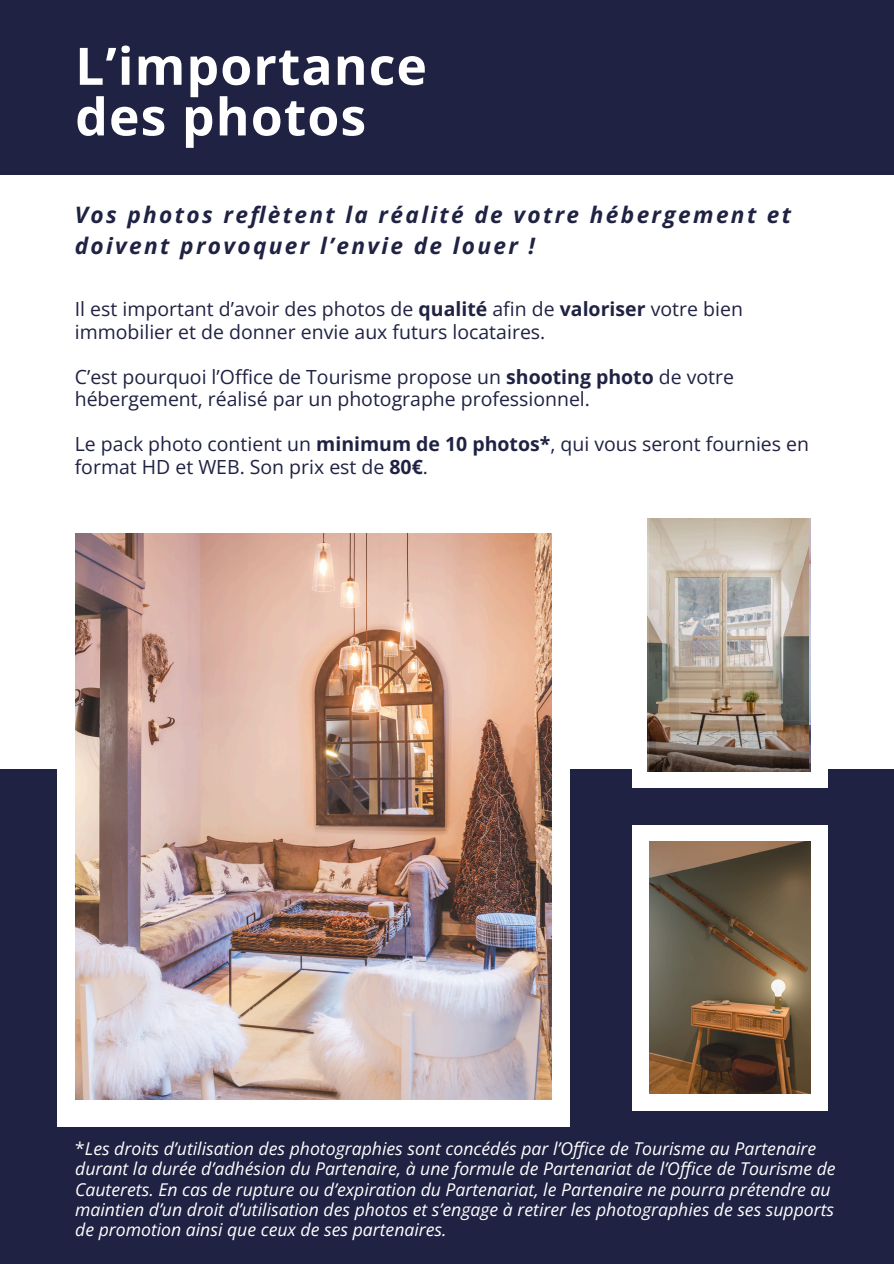
<style>
.page{position:relative;width:894px;height:1264px;background:#fff}
.page>*{position:absolute;margin:0;border:0;box-sizing:border-box;transform-origin:0 0}
.t1{font:700 51.6px/50.7px "Open Sans";letter-spacing:.02em;color:#fff}
.t2{font:italic 700 22.65px/31.5px "Open Sans";letter-spacing:.105em;color:#202243}
.t3{font:19.5px/22.5px "Open Sans";color:#202243}
.t4{font:italic 17.55px/20.2px "Open Sans";color:#fff}
.s1{font-weight:700}
.s2{font-style:normal}
</style>
<div class="page">
<div style="left:0;top:768px;width:893px;height:495px;background:#202243"></div>
<div style="left:57px;top:506px;width:512px;height:620px;background:#fff"></div>
<img style="left:75px;top:533px;width:476px;height:566px">
<div style="left:632px;top:502px;width:195px;height:285px;background:#fff"></div>
<div style="left:632px;top:824px;width:195px;height:286px;background:#fff"></div>
<img style="left:649px;top:841px;width:161px;height:252px">
<div style="left:0;top:0;width:893px;height:175px;background:#202243"></div>
<img style="left:647px;top:519px;width:160px;height:252px">
<h2 class="t1" style="left:75px;top:39px;width:353px">L’importance des photos</h2>
<h1 class="t2" style="left:75px;top:198px;width:717px">Vos photos reflètent la réalité de votre hébergement et doivent provoquer l’envie de louer !</h1>
<p class="t3" style="left:75px;top:297px;width:669px">Il est important d’avoir des photos de <span class="s1">qualité</span> afin de <span class="s1">valoriser</span> votre bien immobilier et de donner envie aux futurs locataires.</p>
<p class="t3" style="left:75px;top:365px;width:660px">C’est pourquoi l’Office de Tourisme propose un <span class="s1">shooting photo</span> de votre hébergement, réalisé par un photographe professionnel.</p>
<p class="t3" style="left:75px;top:432px;width:735px">Le pack photo contient un <span class="s1">minimum de 10 photos*</span>, qui vous seront fournies en format HD et WEB. Son prix est de <span class="s1">80€</span>.</p>
<p class="t4" style="left:75px;top:1138px;width:761px"><span class="s2">*</span>Les droits d’utilisation des photographies sont concédés par l’Office de Tourisme au Partenaire durant la durée d’adhésion du Partenaire, à une formule de Partenariat de l’Office de Tourisme de Cauterets. En cas de rupture ou d’expiration du Partenariat, le Partenaire ne pourra prétendre au maintien d’un droit d’utilisation des photos et s’engage à retirer les photographies de ses supports de promotion ainsi que ceux de ses partenaires.</p>
</div>
